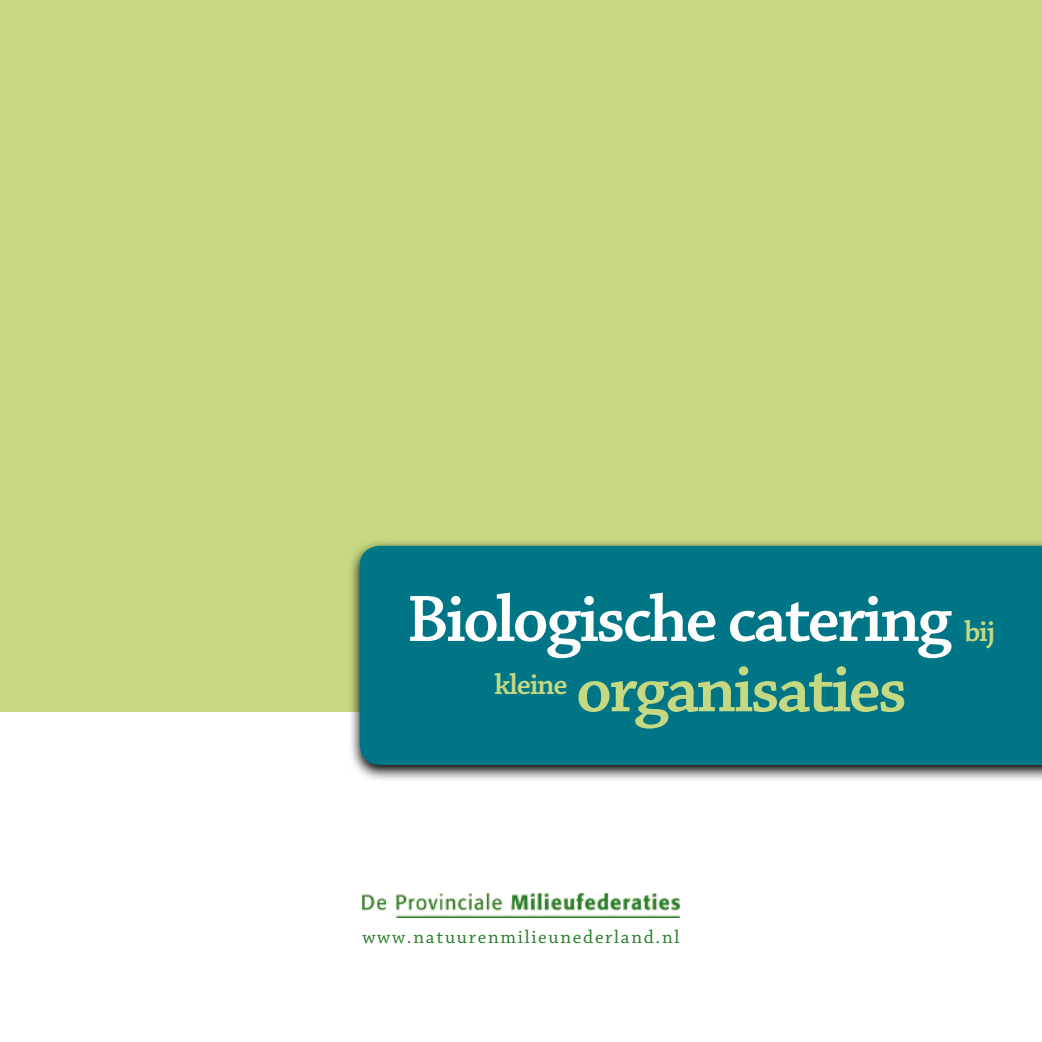
<style>
.page{position:relative;width:1042px;height:1042px;background:#fff}
.page>*{position:absolute;margin:0;border:0;box-sizing:border-box;transform-origin:0 0}
.t1{font:600 68.95px "Chaparral Pro";letter-spacing:-.04em;color:#fff}
.t2{font:600 68.95px "Chaparral Pro";letter-spacing:-.04em;color:#c5d882}
.t3{font:600 30.28px "Chaparral Pro";letter-spacing:-.04em;color:#c5d882}
.t4{font:19.25px "Chaparral Pro";letter-spacing:.09em;color:#2a7f2c}
</style>
<div class="page">
<div style="left:0;top:0;width:1042px;height:711px;background:#c5d882"></div>
<svg style="left:347px;top:542px;width:695px;height:238px"></svg>
<div style="left:360px;top:546px;width:682px;height:219px;background:#007585"></div>
<img style="left:362px;top:894px;width:317px;height:24px">
<h1 class="t1" style="left:407px;top:580px;width:546px">Biologische catering</h1>
<h2 class="t3" style="left:494px;top:667px;width:75px">kleine</h2>
<h1 class="t2" style="left:576px;top:650px;width:333px">organisaties</h1>
<h2 class="t3" style="left:964px;top:614px;width:32px">bij</h2>
<p class="t4" style="left:362px;top:926px;width:318px">www.natuurenmilieunederland.nl</p>
</div>
